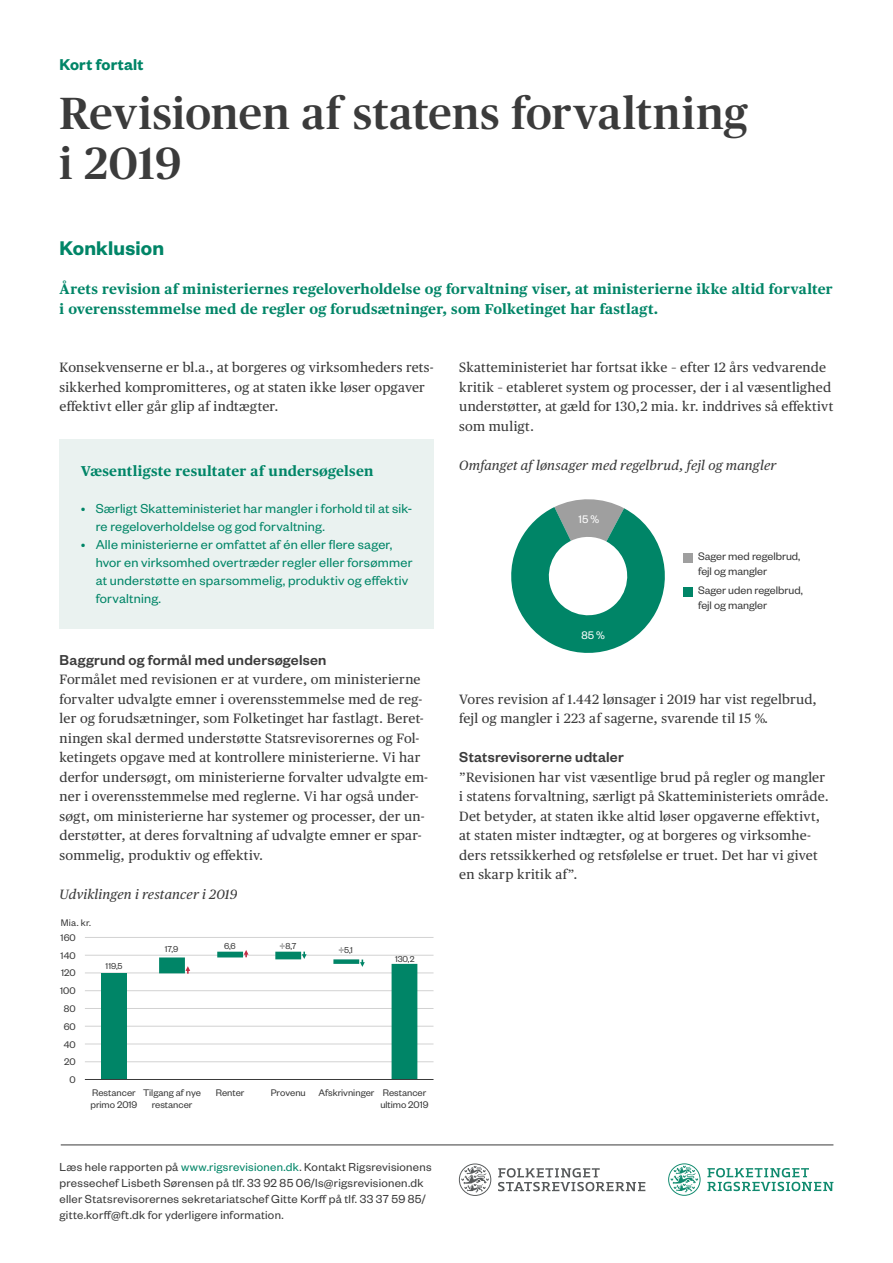
<style>
.page{position:relative;width:893px;height:1263px;background:#fff}
.page>*{position:absolute;margin:0;border:0;box-sizing:border-box;transform-origin:0 0}
.Overskrfit_Publico_3{font:500 45px "Publico Headline";letter-spacing:.01em;color:#3b3b3b}
.Mellemrubrik_1_Found{font:600 21.75px "Founders Grotesk";letter-spacing:.01em;color:#008567}
.Mellemrubrik_1_Found-2{font:600 17.25px "Founders Grotesk";letter-spacing:.015em;color:#008567}
.Mellemrubrik_3_Found{font:500 15.75px "Founders Grotesk";letter-spacing:.015em;color:#3b3b3b}
.t1{font:14.25px/18px "Founders Grotesk";letter-spacing:.015em;color:#008567}
.Brødtekst_Publico_9{font:700 14.25px/19.5px "Publico Text";letter-spacing:.01em;color:#008567}
.Brødtekst_Publico_9-2{font:13.5px/19.5px "Publico Text";letter-spacing:.02em;color:#3b3b3b}
.Mellemrubrik_3_Found-2{font:13.5px/19.5px "Publico Text";letter-spacing:.02em;color:#3b3b3b}
.t2{font:italic 13.5px "Publico Text";letter-spacing:.01em;color:#3b3b3b}
.Note_Overskrift_Publ{font:12.75px/15.8px "Founders Grotesk";letter-spacing:.02em;color:#3b3b3b}
.t3{font:12px/14.4px "Founders Grotesk";color:#3b3b3b}
.t4{font:12px "Founders Grotesk";color:#fff}
.t5{font:10.5px/11.9px "Founders Grotesk";color:#3b3b3b}
.t6{font:9.45px "Founders Grotesk";color:#3b3b3b}
.s1{color:#008567}
</style>
<div class="page">
<div style="left:60px;top:439px;width:374px;height:190px;background:#eaf2f0"></div>
<hr style="left:85px;top:1061px;width:348px;height:1px;background:#d2d2d2">
<hr style="left:85px;top:1044px;width:348px;height:1px;background:#d2d2d2">
<hr style="left:85px;top:1026px;width:348px;height:1px;background:#d2d2d2">
<hr style="left:85px;top:1008px;width:348px;height:1px;background:#d2d2d2">
<hr style="left:85px;top:990px;width:348px;height:1px;background:#d2d2d2">
<hr style="left:85px;top:973px;width:348px;height:1px;background:#d2d2d2">
<hr style="left:85px;top:955px;width:348px;height:1px;background:#d2d2d2">
<hr style="left:85px;top:937px;width:348px;height:1px;background:#d2d2d2">
<div style="left:101px;top:973px;width:26px;height:106px;background:#008567"></div>
<hr style="left:85px;top:1079px;width:348px;height:1px;background:#3b3b3b">
<svg style="left:159px;top:950px;width:258px;height:129px"></svg>
<svg style="left:511px;top:499px;width:154px;height:154px"></svg>
<div style="left:683px;top:553px;width:9px;height:9px;background:#9f9f9f"></div>
<div style="left:683px;top:587px;width:9px;height:9px;background:#008567"></div>
<svg style="left:707px;top:1168px;width:126px;height:23px"></svg>
<svg style="left:668px;top:1163px;width:33px;height:33px"></svg>
<svg style="left:498px;top:1168px;width:147px;height:23px"></svg>
<svg style="left:459px;top:1163px;width:32px;height:33px"></svg>
<hr style="left:61px;top:1145px;width:772px;height:1px;background:#3b3b3b">
<p class="Mellemrubrik_1_Found-2" style="left:60px;top:54px;width:86px">Kort fortalt</p>
<p class="Overskrfit_Publico_3" style="left:60px;top:82px;width:689px">Revisionen af statens forvaltning</p>
<p class="Overskrfit_Publico_3" style="left:60px;top:131px;width:123px">i 2019</p>
<p class="Mellemrubrik_1_Found" style="left:60px;top:235px;width:106px">Konklusion</p>
<p class="Brødtekst_Publico_9" style="left:60px;top:279px;width:775px">Årets revision af ministeriernes regeloverholdelse og forvaltning viser, at ministerierne ikke altid forvalter i overensstemmelse med de regler og forudsætninger, som Folketinget har fastlagt.</p>
<p class="Mellemrubrik_3_Found-2" style="left:60px;top:357px;width:375px">Konsekvenserne er bl.a., at borgeres og virksomheders rets-</p>
<p class="Mellemrubrik_3_Found-2" style="left:60px;top:377px;width:367px">sikkerhed kompromitteres, og at staten ikke løser opgaver effektivt eller går glip af indtægter.</p>
<p class="Brødtekst_Publico_9" style="left:81px;top:460px;width:294px">Væsentligste resultater af undersøgelsen</p>
<p class="t1" style="left:96px;top:499px;width:318px;text-indent:-15px">• Særligt Skatteministeriet har mangler i forhold til at sik&shy;re regeloverholdelse og god forvaltning.</p>
<p class="t1" style="left:96px;top:535px;width:318px;text-indent:-15px">• Alle ministerierne er omfattet af én eller flere sager, hvor en virksomhed overtræder regler eller forsømmer at understøtte en sparsommelig, produktiv og effektiv forvaltning.</p>
<p class="Mellemrubrik_3_Found" style="left:60px;top:650px;width:268px">Baggrund og formål med undersøgelsen</p>
<p class="Brødtekst_Publico_9-2" style="left:60px;top:669px;width:366px">Formålet med revisionen er at vurdere, om ministerierne forvalter udvalgte emner i overensstemmelse med de reg&shy;ler og forudsætninger, som Folketinget har fastlagt. Beret-</p>
<p class="Brødtekst_Publico_9-2" style="left:60px;top:728px;width:361px">ningen skal dermed understøtte Statsrevisorernes og Fol-</p>
<p class="Brødtekst_Publico_9-2" style="left:60px;top:747px;width:370px">ketingets opgave med at kontrollere ministerierne. Vi har derfor undersøgt, om ministerierne forvalter udvalgte em-</p>
<p class="Brødtekst_Publico_9-2" style="left:60px;top:786px;width:367px">ner i overensstemmelse med reglerne. Vi har også under&shy;søgt, om ministerierne har systemer og processer, der un-</p>
<p class="Brødtekst_Publico_9-2" style="left:60px;top:825px;width:363px">derstøtter, at deres forvaltning af udvalgte emner er spar&shy;sommelig, produktiv og effektiv.</p>
<p class="t2" style="left:60px;top:884px;width:179px">Udviklingen i restancer i 2019</p>
<p class="t5" style="left:61px;top:916px;width:32px">Mia. kr.</p>
<p class="t5" style="left:61px;top:931px;width:17px">160</p>
<p class="t5" style="left:61px;top:949px;width:17px">140</p>
<p class="t5" style="left:61px;top:967px;width:16px">120</p>
<p class="t5" style="left:60px;top:984px;width:17px">100</p>
<p class="t5" style="left:64px;top:1002px;width:13px">80</p>
<p class="t5" style="left:64px;top:1020px;width:13px">60</p>
<p class="t5" style="left:64px;top:1038px;width:13px">40</p>
<p class="t5" style="left:64px;top:1055px;width:13px">20</p>
<p class="t5" style="left:69px;top:1073px;width:8px">0</p>
<p class="t6" style="left:106px;top:960px;width:18px">119,5</p>
<p class="t6" style="left:280px;top:940px;width:18px">÷8,7</p>
<p class="t6" style="left:224px;top:940px;width:13px">6,6</p>
<p class="t6" style="left:165px;top:943px;width:15px">17,9</p>
<p class="t6" style="left:338px;top:944px;width:16px">÷5,1</p>
<p class="t6" style="left:395px;top:953px;width:21px">130,2</p>
<p class="t5" style="left:91px;top:1086px;width:48px">Restancer primo 2019</p>
<p class="t5" style="left:143px;top:1086px;width:60px;text-align:center">Tilgang af nye restancer</p>
<p class="t5" style="left:216px;top:1086px;width:30px">Renter</p>
<p class="t5" style="left:271px;top:1086px;width:159px;text-align:right">Provenu Afskrivninger Restancer ultimo 2019</p>
<p class="Note_Overskrift_Publ" style="left:60px;top:1159px;width:374px">Læs hele rapporten på <span class="s1">www.rigsrevisionen.dk</span>. Kontakt Rigsrevisionens pressechef Lisbeth Sørensen på tlf. 33 92 85 06/ls@rigsrevisionen.dk eller Statsrevisorernes sekretariatschef Gitte Korff på tlf. 33 37 59 85/ gitte.korff@ft.dk for yderligere information.</p>
<p class="Mellemrubrik_3_Found-2" style="left:459px;top:357px;width:373px">Skatteministeriet har fortsat ikke – efter 12 års vedvarende kritik – etableret system og processer, der i al væsentlighed</p>
<p class="Mellemrubrik_3_Found-2" style="left:459px;top:396px;width:376px">understøtter, at gæld for 130,2 mia. kr. inddrives så effektivt som muligt.</p>
<p class="t2" style="left:459px;top:455px;width:319px">Omfanget af lønsager med regelbrud, fejl og mangler</p>
<p class="t4" style="left:579px;top:511px;width:22px">15 %</p>
<p class="t4" style="left:581px;top:628px;width:25px">85 %</p>
<p class="t3" style="left:698px;top:549px;width:104px">Sager med regelbrud, fejl og mangler</p>
<p class="t3" style="left:698px;top:583px;width:106px">Sager uden regelbrud, fejl og mangler</p>
<p class="Mellemrubrik_3_Found-2" style="left:459px;top:689px;width:359px">Vores revision af 1.442 lønsager i 2019 har vist regelbrud, fejl og mangler i 223 af sagerne, svarende til 15 %.</p>
<p class="Mellemrubrik_3_Found" style="left:459px;top:748px;width:166px">Statsrevisorerne udtaler</p>
<p class="Brødtekst_Publico_9-2" style="left:459px;top:767px;width:371px">”Revisionen har vist væsentlige brud på regler og mangler i statens forvaltning, særligt på Skatteministeriets område.<br>Det betyder, at staten ikke altid løser opgaverne effektivt, at staten mister indtægter, og at borgeres og virksomhe&shy;ders retssikkerhed og retsfølelse er truet. Det har vi givet en skarp kritik af”.</p>
</div>
